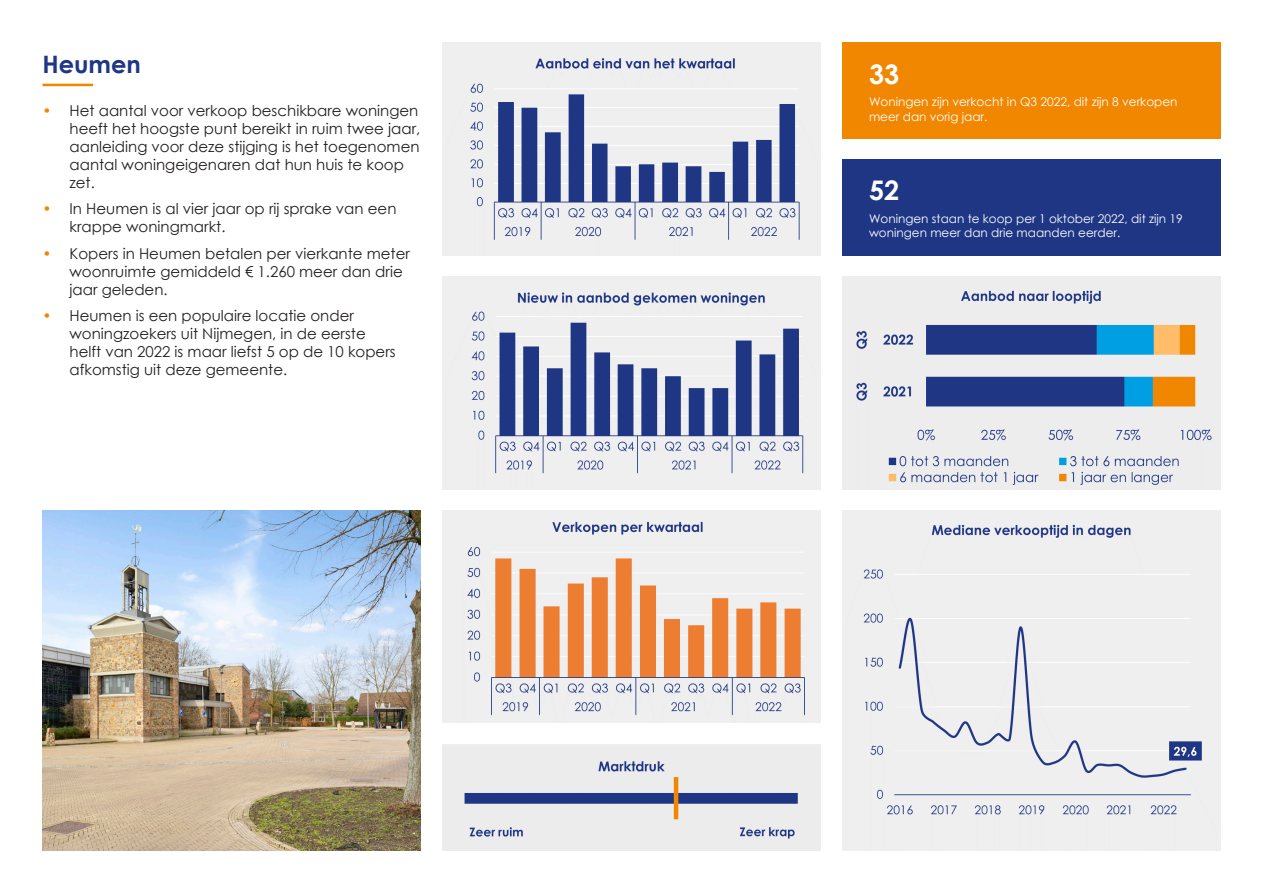
<style>
.page{position:relative;width:1263px;height:893px;background:#fff}
.page>*{position:absolute;margin:0;border:0;box-sizing:border-box;transform-origin:0 0}
.t1{font:700 27px "Century Gothic";color:#fff}
.t2{font:700 24px "Century Gothic";color:#1f3685}
.t3{font:15px/18px "Century Gothic";color:#231f20}
.t4{font:12px/14.4px "Century Gothic";color:#fff}
.s1{color:#f18700}
</style>
<div class="page">
<hr style="left:43px;top:84px;width:50px;height:2px;background:#f18700">
<img style="left:43px;top:510px;width:378px;height:340px">
<div style="left:842px;top:43px;width:378px;height:96px;background:#f18700"></div>
<div style="left:842px;top:159px;width:378px;height:96px;background:#1f3685"></div>
<img style="left:842px;top:276px;width:378px;height:213px">
<div style="left:842px;top:510px;width:378px;height:340px;background:#efefef"></div>
<img style="left:442px;top:744px;width:378px;height:106px">
<img style="left:442px;top:510px;width:378px;height:213px">
<img style="left:442px;top:276px;width:378px;height:213px">
<img style="left:442px;top:43px;width:378px;height:212px">
<h2 class="t2" style="left:43px;top:46px;width:100px">Heumen</h2>
<p class="t3" style="left:70px;top:101px;width:352px;text-indent:-27px"><span class="s1">•</span> Het aantal voor verkoop beschikbare woningen heeft het hoogste punt bereikt in ruim twee jaar, aanleiding voor deze stijging is het toegenomen aantal woningeigenaren dat hun huis te koop zet.</p>
<p class="t3" style="left:70px;top:200px;width:328px;text-indent:-27px"><span class="s1">•</span> In Heumen is al vier jaar op rij sprake van een krappe woningmarkt.</p>
<p class="t3" style="left:70px;top:244px;width:342px;text-indent:-27px"><span class="s1">•</span> Kopers in Heumen betalen per vierkante meter woonruimte gemiddeld € 1.260 meer dan drie jaar geleden.</p>
<p class="t3" style="left:70px;top:307px;width:328px;text-indent:-27px"><span class="s1">•</span> Heumen is een populaire locatie onder woningzoekers uit Nijmegen, in de eerste helft van 2022 is maar liefst 5 op de 10 kopers afkomstig uit deze gemeente.</p>
<h1 class="t1" style="left:869px;top:53px;width:32px">33</h1>
<p class="t4" style="left:869px;top:95px;width:310px">Woningen zijn verkocht in Q3 2022, dit zijn 8 verkopen meer dan vorig jaar.</p>
<h1 class="t1" style="left:869px;top:170px;width:32px">52</h1>
<p class="t4" style="left:869px;top:211px;width:315px">Woningen staan te koop per 1 oktober 2022, dit zijn 19 woningen meer dan drie maanden eerder.</p>
</div>
